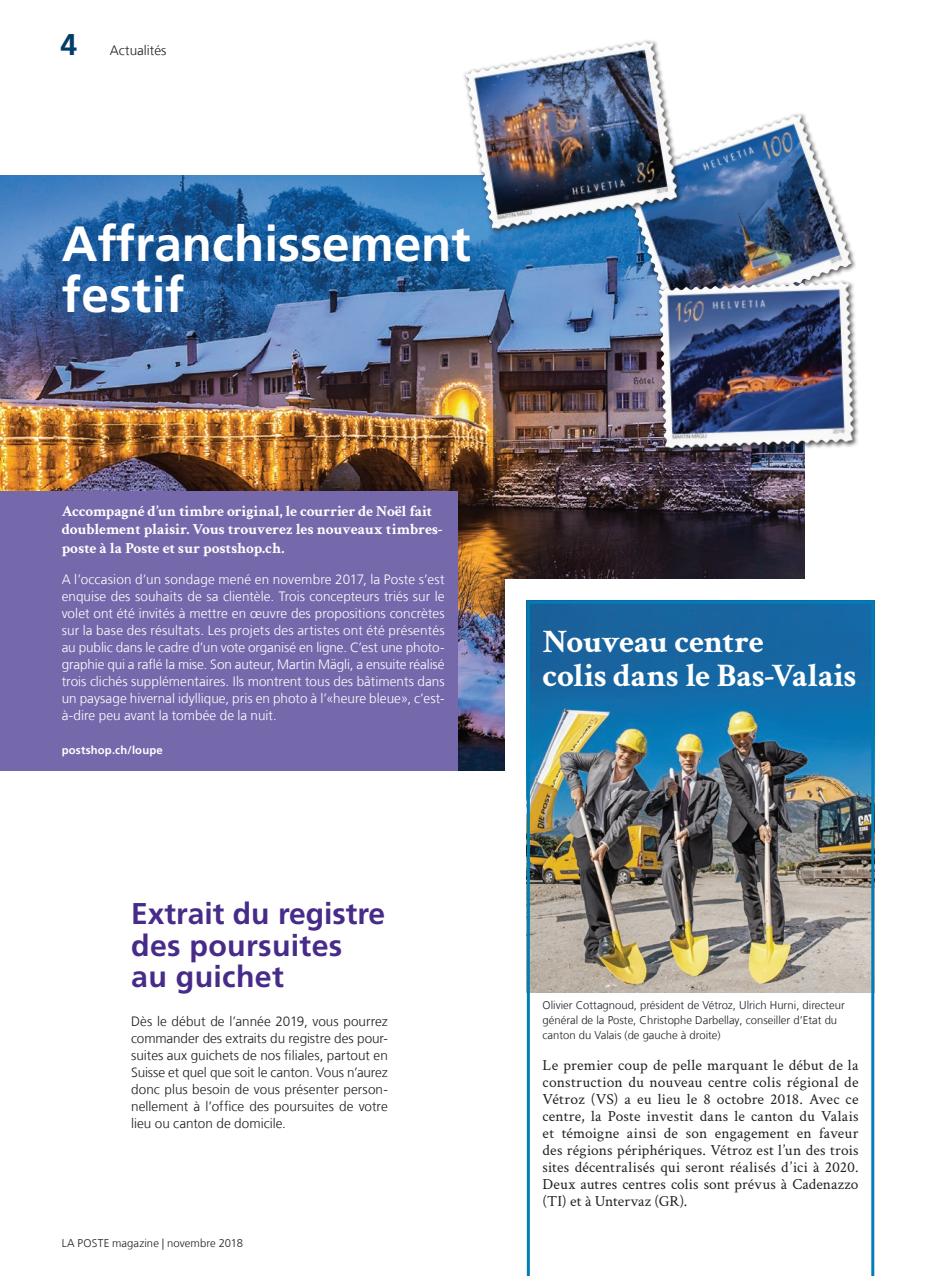
<style>
.page{position:relative;width:936px;height:1276px;background:#fff}
.page>*{position:absolute;margin:0;border:0;box-sizing:border-box;transform-origin:0 0}
.t1{font:700 49.5px/51px "Frutiger LT Com";color:#fff}
.t2{font:700 33px/34.5px "Crimson Text";letter-spacing:-.01em;color:#fff}
.t3{font:700 30px/31.5px "Frutiger LT Com";letter-spacing:.01em;color:#472b89}
.t4{font:700 30px "Frutiger LT Com";color:#003d69}
.t5{font:15.3px/17px "Crimson Text";letter-spacing:.005em;color:#231f20;text-align:justify}
.t6{font:700 15.3px/18.5px "Crimson Text";letter-spacing:-.01em;color:#fff}
.t7{font:300 13.5px/17px "Frutiger LT Com";color:#fff;text-align:justify}
.t8{font:300 13.5px/17px "Frutiger LT Com";color:#231f20;text-align:justify}
.t9{font:300 11.25px/14.9px "Frutiger LT Com";color:#231f20}
.t10{font:700 11.25px "Frutiger LT Com";letter-spacing:.015em;color:#fff}
</style>
<div class="page">
<img style="left:0;top:175px;width:804px;height:596px">
<div style="left:505px;top:579px;width:321px;height:294px;background:#fff"></div>
<img style="left:527px;top:601px;width:347px;height:675px">
<div style="left:0;top:491px;width:457px;height:280px;background:#7569ab"></div>
<div style="left:619px;top:112px;width:238px;height:219px;background:#231f20;opacity:.8"></div>
<img style="left:772px;top:114px;width:27px;height:9px">
<div style="left:462px;top:39px;width:221px;height:196px;background:#231f20;opacity:.8"></div>
<img style="left:614px;top:42px;width:29px;height:6px">
<div style="left:656px;top:279px;width:203px;height:175px;background:#231f20;opacity:.8"></div>
<img style="left:816px;top:282px;width:23px;height:3px">
<h3 class="t4" style="left:61px;top:27px;width:18px">4</h3>
<p class="t8" style="left:110px;top:42px;width:58px">Actualités</p>
<h1 class="t1" style="left:62px;top:218px;width:410px">Affranchissement festif</h1>
<p class="t6" style="left:62px;top:501px;width:382px">Accompagné d’un timbre original, le courrier de Noël fait doublement plaisir. Vous trouverez les nouveaux timbres&shy;poste à la Poste et sur postshop.ch.</p>
<p class="t7" style="left:62px;top:571px;width:384px">A l’occasion d’un sondage mené en novembre 2017, la Poste s’est enquise des souhaits de sa clientèle. Trois concepteurs triés sur le volet ont été invités à mettre en œuvre des propositions concrètes sur la base des résultats. Les projets des artistes ont été présentés au public dans le cadre d’un vote organisé en ligne. C’est une photo&shy;graphie qui a raflé la mise. Son auteur, Martin Mägli, a ensuite réalisé trois clichés supplémentaires. Ils montrent tous des bâtiments dans un paysage hivernal idyllique, pris en photo à l’«heure bleue», c’est&shy;à-dire peu avant la tombée de la nuit.</p>
<p class="t10" style="left:62px;top:743px;width:103px">postshop.ch/loupe</p>
<h3 class="t3" style="left:131px;top:898px;width:256px">Extrait du registre des poursuites au guichet</h3>
<p class="t8" style="left:131px;top:1013px;width:258px">Dès le début de l’année 2019, vous pourrez commander des extraits du registre des pour&shy;suites aux guichets de nos filiales, partout en Suisse et quel que soit le canton. Vous n’aurez donc plus besoin de vous présenter person&shy;nellement à l’office des poursuites de votre lieu ou canton de domicile.</p>
<p class="t9" style="left:62px;top:1236px;width:183px">LA POSTE magazine | novembre 2018</p>
<h2 class="t2" style="left:542px;top:623px;width:315px">Nouveau centre<br>colis dans le Bas-Valais</h2>
<p class="t9" style="left:542px;top:998px;width:304px">Olivier Cottagnoud, président de Vétroz, Ulrich Hurni, directeur général de la Poste, Christophe Darbellay, conseiller d’Etat du canton du Valais (de gauche à droite)</p>
<p class="t5" style="left:542px;top:1056px;width:317px">Le premier coup de pelle marquant le début de la construction du nouveau centre colis régional de Vétroz (VS) a eu lieu le 8 octobre 2018. Avec ce centre, la Poste investit dans le canton du Valais et témoigne ainsi de son engagement en faveur des régions périphériques. Vétroz est l’un des trois sites décentralisés qui seront réalisés d’ici à 2020.<br>Deux autres centres colis sont prévus à Cadenazzo (TI) et à Untervaz (GR).</p>
</div>
